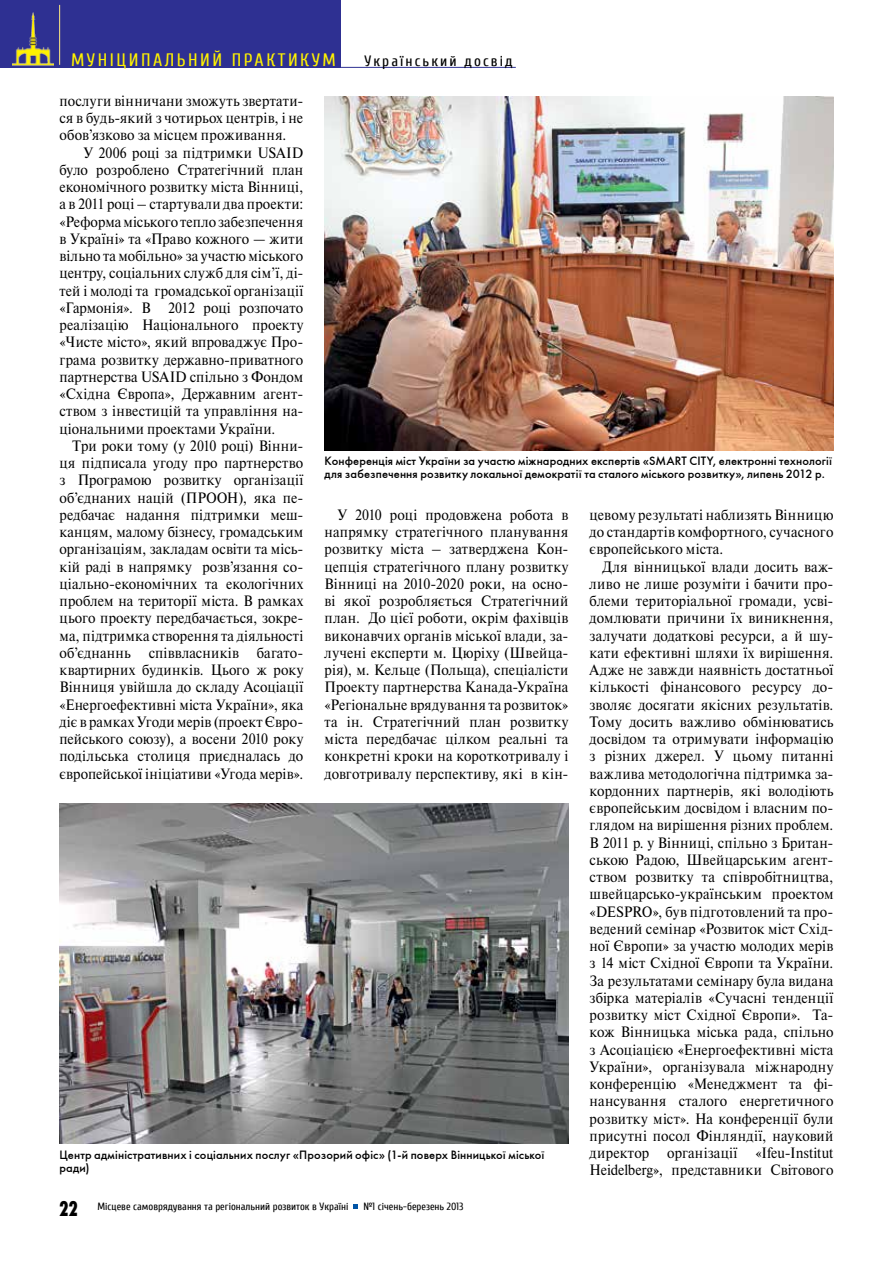
<style>
.page{position:relative;width:893px;height:1263px;background:#fff}
.page>*{position:absolute;margin:0;border:0;box-sizing:border-box;transform-origin:0 0}
.t1{font:21px "Futuris X Cond CTT";color:#000}
.t2{font:18px "Cuprum";letter-spacing:.14em;color:#fff200}
.t3{font:15px/17.2px "Newton 7 C";letter-spacing:.015em;color:#000;text-align:justify;scale:.93 1}
.t4{font:15px "Cuprum";letter-spacing:.14em;color:#000}
.t5{font:12px/13.5px "Futuris C";letter-spacing:.01em;color:#000}
.t6{font:10.5px "Cuprum";color:#000}
</style>
<div class="page">
<div style="left:0;top:0;width:341px;height:68px;background:#2e3092"></div>
<hr style="left:59px;top:5px;width:1px;height:60px;background:#ffea82">
<img style="left:13px;top:12px;width:40px;height:54px">
<svg style="left:354px;top:1204px;width:4px;height:5px"></svg>
<hr style="left:341px;top:67px;width:175px;height:1px;background:#2e3092">
<img style="left:325px;top:96px;width:508px;height:354px">
<img style="left:60px;top:803px;width:508px;height:340px">
<p class="t2" style="left:71px;top:50px;width:266px">муніципальний практикум</p>
<p class="t4" style="left:364px;top:52px;width:150px">український досвід</p>
<p class="t3" style="left:60px;top:92px;width:264px">послуги вінничани зможуть звертати&shy;ся в будь-який з чотирьох центрів, і не обов’язково за місцем проживання.</p>
<p class="t3" style="left:60px;top:144px;width:264px;text-indent:24px">У 2006 році за підтримки USAID було розроблено Стратегічний план економічного розвитку міста Вінниці, а в 2011 році – стартували два проекти: «Реформа міського тепло забезпечення в Україні» та «Право кожного — жити вільно та мобільно» за участю міського центру, соціальних служб для сім’ї, ді&shy;тей і молоді та громадської організації «Гармонія». В 2012 році розпочато реалізацію Національного проекту «Чисте місто», який впроваджує Про&shy;грама розвитку державно-приватного партнерства USAID спільно з Фондом «Східна Європа», Державним агент&shy;ством з інвестицій та управління на&shy;ціональними проектами України.</p>
<p class="t3" style="left:60px;top:437px;width:264px;text-indent:13px">Три роки тому (у 2010 році) Вінни&shy;ця підписала угоду про партнерство з Програмою розвитку організації об’єднаних націй (ПРООН), яка пе&shy;редбачає надання підтримки меш&shy;канцям, малому бізнесу, громадським організаціям, закладам освіти та місь&shy;кій раді в напрямку розв’язання со&shy;ціально-економічних та екологічних проблем на території міста. В рамках цього проекту передбачається, зокре&shy;ма, підтримка створення та діяльності об’єднаннь співвласників багато&shy;квартирних будинків. Цього ж року Вінниця увійшла до складу Асоціації «Енергоефективні міста України», яка діє в рамках Угоди мерів (проект Євро&shy;пейського союзу), а восени 2010 року подільська столиця приєдналась до європейської ініціативи «Угода мерів».</p>
<p class="t5" style="left:325px;top:454px;width:509px">Конференція міст України за участю міжнародних експертів «SMART CITY, електронні технології для забезпечення розвитку локальної демократії та сталого міського розвитку», липень 2012 р.</p>
<p class="t3" style="left:325px;top:506px;width:264px;text-indent:13px">У 2010 році продовжена робота в напрямку стратегічного планування розвитку міста – затверджена Кон&shy;цепція стратегічного плану розвитку Вінниці на 2010-2020 роки, на осно&shy;ві якої розробляється Стратегічний план. До цієї роботи, окрім фахівців виконавчих органів міської влади, за&shy;лучені експерти м. Цюріху (Швейца&shy;рія), м. Кельце (Польща), спеціалісти Проекту партнерства Канада-Україна «Регіональне врядування та розвиток» та ін. Стратегічний план розвитку міста передбачає цілком реальні та конкретні кроки на короткотривалу і довготривалу перспективу, які в кін-</p>
<p class="t3" style="left:590px;top:506px;width:264px">цевому результаті наблизять Вінницю до стандартів комфортного, сучасного європейського міста.</p>
<p class="t3" style="left:590px;top:558px;width:264px;text-indent:13px">Для вінницької влади досить важ&shy;ливо не лише розуміти і бачити про&shy;блеми територіальної громади, усві&shy;домлювати причини їх виникнення, залучати додаткові ресурси, а й шу&shy;кати ефективні шляхи їх вирішення.<br>Адже не завжди наявність достатньої кількості фінансового ресурсу до&shy;зволяє досягати якісних результатів.<br>Тому досить важливо обмінюватись досвідом та отримувати інформацію з різних джерел. У цьому питанні важлива методологічна підтримка за&shy;кордонних партнерів, які володіють європейським досвідом і власним по&shy;глядом на вирішення різних проблем.<br>В 2011 р. у Вінниці, спільно з Британ&shy;ською Радою, Швейцарським агент&shy;ством розвитку та співробітництва, швейцарсько-українським проектом «DESPRO», був підготовлений та про&shy;ведений семінар «Розвиток міст Схід&shy;ної Європи» за участю молодих мерів з 14 міст Східної Європи та України.<br>За результатами семінару була видана збірка матеріалів «Сучасні тенденції розвитку міст Східної Європи». Та&shy;кож Вінницька міська рада, спільно з Асоціацією «Енергоефективні міста України», організувала міжнародну конференцію «Менеджмент та фі&shy;нансування сталого енергетичного розвитку міст». На конференції були присутні посол Фінляндії, науковий директор організації «Ifeu-Institut Heidelberg», представники Світового</p>
<p class="t5" style="left:60px;top:1148px;width:487px">Центр адміністративних і соціальних послуг «Прозорий офіс» (1-й поверх Вінницької міської ради)</p>
<h1 class="t1" style="left:60px;top:1197px;width:20px">22</h1>
<p class="t6" style="left:98px;top:1200px;width:252px">Місцеве самоврядування та регіональний розвиток в Україні</p>
<p class="t6" style="left:363px;top:1200px;width:102px">№1 січень-березень 2013</p>
</div>
